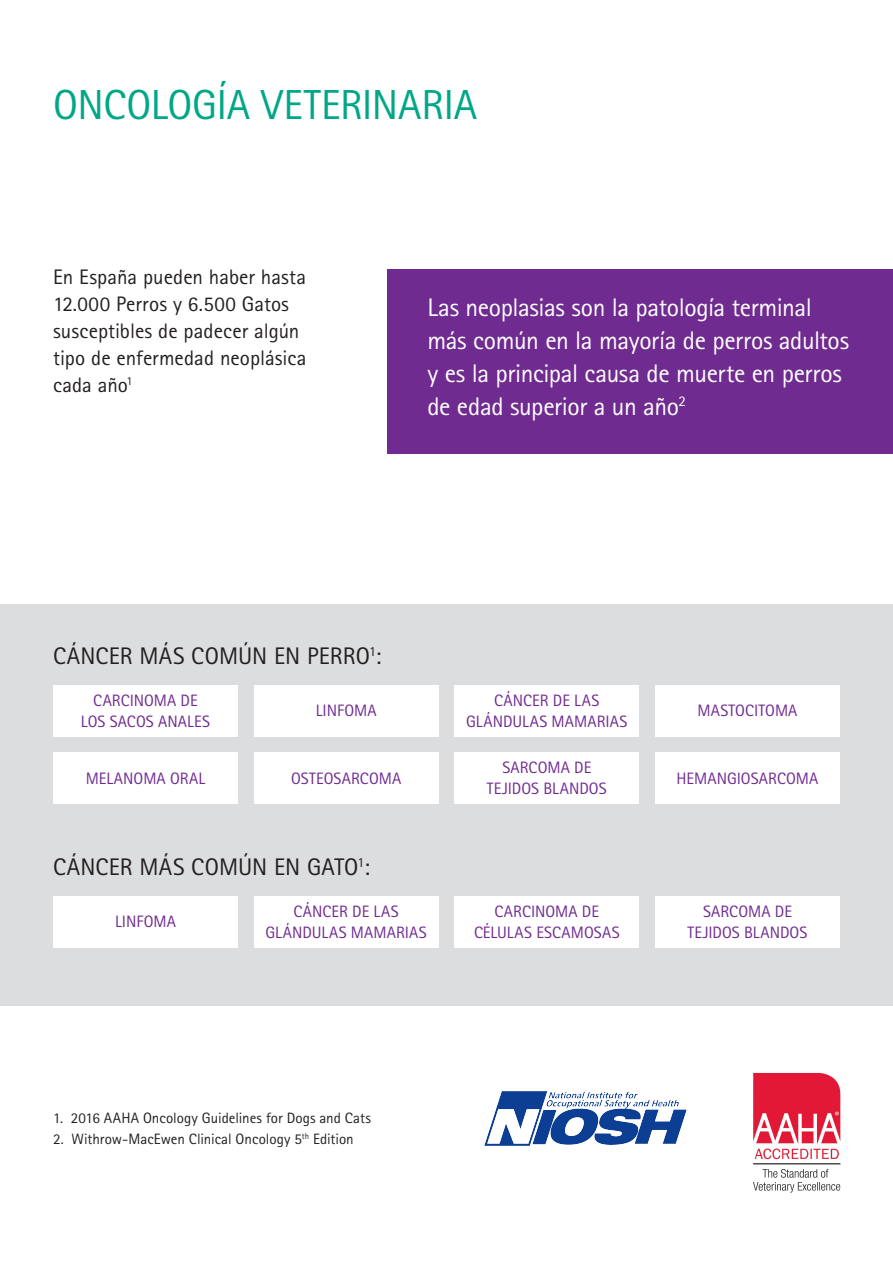
<style>
.page{position:relative;width:893px;height:1263px;background:#fff}
.page>*{position:absolute;margin:0;border:0;box-sizing:border-box;transform-origin:0 0}
.t1{font:42px "Rotis Sans Serif Pro";letter-spacing:-.01em;color:#00a786}
.t2{font:25.5px/33px "Rotis Sans Serif Pro";letter-spacing:-.015em;color:#fff}
.t3{font:24px "Rotis Sans Serif Pro";color:#231f20}
.t4{font:21px/27px "Rotis Sans Serif Pro";color:#231f20}
.t5{font:16.5px/21px "Rotis Sans Serif Pro";letter-spacing:.005em;color:#702b91;text-align:center}
.t6{font:15px "Rotis Sans Serif Pro";color:#231f20}
</style>
<div class="page">
<div style="left:0;top:604px;width:893px;height:402px;background:#dcdddf"></div>
<img style="left:753px;top:1072px;width:88px;height:121px">
<img style="left:485px;top:1091px;width:201px;height:54px">
<div style="left:388px;top:269px;width:505px;height:185px;background:#702b91"></div>
<div style="left:53px;top:685px;width:185px;height:51px;background:#fff"></div>
<div style="left:53px;top:752px;width:185px;height:51px;background:#fff"></div>
<div style="left:254px;top:685px;width:184px;height:51px;background:#fff"></div>
<div style="left:254px;top:752px;width:184px;height:51px;background:#fff"></div>
<div style="left:454px;top:685px;width:185px;height:51px;background:#fff"></div>
<div style="left:454px;top:752px;width:185px;height:51px;background:#fff"></div>
<div style="left:655px;top:685px;width:185px;height:51px;background:#fff"></div>
<div style="left:655px;top:752px;width:185px;height:51px;background:#fff"></div>
<div style="left:53px;top:896px;width:185px;height:51px;background:#fff"></div>
<div style="left:254px;top:896px;width:184px;height:51px;background:#fff"></div>
<div style="left:454px;top:896px;width:185px;height:51px;background:#fff"></div>
<div style="left:655px;top:896px;width:185px;height:51px;background:#fff"></div>
<h1 class="t1" style="left:53px;top:80px;width:426px">ONCOLOGÍA VETERINARIA</h1>
<p class="t4" style="left:53px;top:263px;width:255px">En España pueden haber hasta<br>12.000 Perros y 6.500 Gatos susceptibles de padecer algún tipo de enfermedad neoplásica cada año<sup>1</sup></p>
<h2 class="t2" style="left:427px;top:291px;width:423px">Las neoplasias son la patología terminal más común en la mayoría de perros adultos y es la principal causa de muerte en perros de edad superior a un año<sup>2</sup></h2>
<h3 class="t3" style="left:53px;top:641px;width:330px">CÁNCER MÁS COMÚN EN PERRO<sup>1</sup>:</h3>
<p class="t5" style="left:81px;top:690px;width:131px">CARCINOMA DE<br>LOS SACOS ANALES</p>
<p class="t5" style="left:316px;top:700px;width:62px">LINFOMA</p>
<p class="t5" style="left:86px;top:768px;width:121px">MELANOMA ORAL</p>
<p class="t5" style="left:291px;top:768px;width:112px">OSTEOSARCOMA</p>
<h3 class="t3" style="left:53px;top:852px;width:318px">CÁNCER MÁS COMÚN EN GATO<sup>1</sup>:</h3>
<p class="t5" style="left:466px;top:690px;width:163px">CÁNCER DE LAS<br>GLÁNDULAS MAMARIAS</p>
<p class="t5" style="left:487px;top:757px;width:121px">SARCOMA DE<br>TEJIDOS BLANDOS</p>
<p class="t5" style="left:697px;top:700px;width:101px">MASTOCITOMA</p>
<p class="t5" style="left:676px;top:768px;width:143px">HEMANGIOSARCOMA</p>
<p class="t5" style="left:115px;top:911px;width:62px">LINFOMA</p>
<p class="t5" style="left:265px;top:901px;width:163px">CÁNCER DE LAS<br>GLÁNDULAS MAMARIAS</p>
<p class="t5" style="left:474px;top:901px;width:147px">CARCINOMA DE<br>CÉLULAS ESCAMOSAS</p>
<p class="t5" style="left:688px;top:901px;width:121px">SARCOMA DE<br>TEJIDOS BLANDOS</p>
<p class="t6" style="left:53px;top:1109px;width:319px">1. 2016 AAHA Oncology Guidelines for Dogs and Cats</p>
<p class="t6" style="left:53px;top:1130px;width:302px">2. Withrow-MacEwen Clinical Oncology 5<sup>th</sup> Edition</p>
</div>
